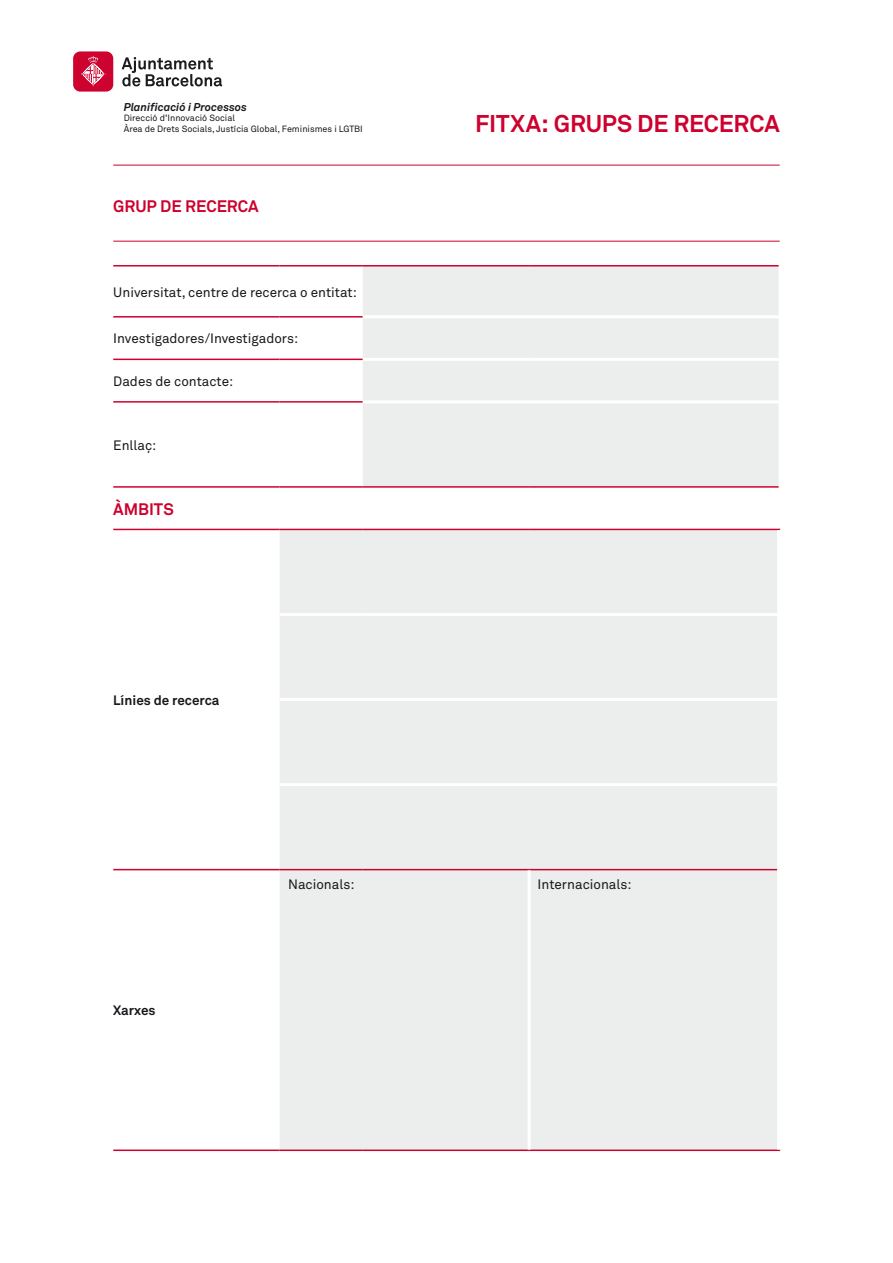
<style>
.page{position:relative;width:893px;height:1263px;background:#fff}
.page>*{position:absolute;margin:0;border:0;box-sizing:border-box;transform-origin:0 0}
.t1{font:700 24px "Akkurat Pro";letter-spacing:-.01em;color:#cd022e}
.t2{font:700 16.5px "Akkurat Pro";letter-spacing:-.005em;color:#cd022e}
.TD2{font:13.5px "Akkurat Pro";color:#1a171c}
.TD2-2{font:700 13.5px "Akkurat Pro";color:#1a171c}
.t3{font:italic 700 11.25px "Akkurat Pro";color:#1a171c}
.t4{font:9px "Akkurat Pro";color:#1a171c}
</style>
<div class="page">
<svg style="left:122px;top:57px;width:100px;height:29px"></svg>
<div style="left:73px;top:51px;width:40px;height:41px;background:#cd022e;border-radius:7px"></div>
<svg style="left:81px;top:56px;width:24px;height:30px"></svg>
<svg style="left:280px;top:266px;width:499px;height:883px;background:#edeeee"></svg>
<hr style="left:113px;top:265px;width:167px;height:1px;background:#cd022e">
<hr style="left:280px;top:265px;width:83px;height:1px;background:#cd022e">
<hr style="left:113px;top:316px;width:167px;height:2px;background:#cd022e">
<hr style="left:280px;top:316px;width:83px;height:2px;background:#cd022e">
<hr style="left:363px;top:265px;width:166px;height:1px;background:#cd022e">
<hr style="left:529px;top:265px;width:250px;height:1px;background:#cd022e">
<hr style="left:113px;top:359px;width:167px;height:1px;background:#cd022e">
<hr style="left:280px;top:359px;width:83px;height:1px;background:#cd022e">
<hr style="left:113px;top:401px;width:167px;height:2px;background:#cd022e">
<hr style="left:280px;top:401px;width:83px;height:2px;background:#cd022e">
<hr style="left:113px;top:529px;width:167px;height:1px;background:#cd022e">
<hr style="left:280px;top:529px;width:83px;height:1px;background:#cd022e">
<hr style="left:363px;top:529px;width:166px;height:1px;background:#cd022e">
<hr style="left:529px;top:529px;width:251px;height:1px;background:#cd022e">
<hr style="left:113px;top:869px;width:167px;height:1px;background:#cd022e">
<hr style="left:280px;top:869px;width:83px;height:1px;background:#cd022e">
<hr style="left:363px;top:869px;width:166px;height:1px;background:#cd022e">
<hr style="left:113px;top:1149px;width:167px;height:2px;background:#cd022e">
<hr style="left:280px;top:1149px;width:83px;height:2px;background:#cd022e">
<hr style="left:363px;top:1149px;width:166px;height:2px;background:#cd022e">
<hr style="left:363px;top:315px;width:166px;height:3px;background:#fff">
<hr style="left:529px;top:315px;width:250px;height:3px;background:#fff">
<hr style="left:363px;top:358px;width:166px;height:3px;background:#fff">
<hr style="left:529px;top:358px;width:250px;height:3px;background:#fff">
<hr style="left:363px;top:400px;width:166px;height:3px;background:#fff">
<hr style="left:529px;top:400px;width:250px;height:3px;background:#fff">
<hr style="left:529px;top:869px;width:248px;height:1px;background:#cd022e">
<hr style="left:529px;top:1149px;width:251px;height:2px;background:#cd022e">
<hr style="left:280px;top:613px;width:83px;height:3px;background:#fff">
<hr style="left:363px;top:613px;width:166px;height:3px;background:#fff">
<hr style="left:529px;top:613px;width:251px;height:3px;background:#fff">
<hr style="left:280px;top:698px;width:83px;height:3px;background:#fff">
<hr style="left:363px;top:698px;width:166px;height:3px;background:#fff">
<hr style="left:529px;top:698px;width:251px;height:3px;background:#fff">
<hr style="left:280px;top:783px;width:83px;height:3px;background:#fff">
<hr style="left:363px;top:783px;width:166px;height:3px;background:#fff">
<hr style="left:529px;top:783px;width:251px;height:3px;background:#fff">
<hr style="left:777px;top:530px;width:3px;height:83px;background:#fff">
<hr style="left:777px;top:616px;width:3px;height:82px;background:#fff">
<hr style="left:777px;top:701px;width:3px;height:82px;background:#fff">
<hr style="left:777px;top:786px;width:3px;height:84px;background:#fff">
<hr style="left:528px;top:870px;width:3px;height:279px;background:#fff">
<hr style="left:777px;top:870px;width:3px;height:279px;background:#fff">
<hr style="left:113px;top:486px;width:167px;height:2px;background:#cd022e">
<hr style="left:280px;top:486px;width:83px;height:2px;background:#cd022e">
<hr style="left:363px;top:486px;width:166px;height:2px;background:#cd022e">
<hr style="left:529px;top:486px;width:250px;height:2px;background:#cd022e">
<hr style="left:113px;top:165px;width:667px;height:1px;background:#cd022e">
<hr style="left:113px;top:241px;width:667px;height:1px;background:#cd022e">
<p class="t3" style="left:124px;top:100px;width:125px">Planificació i Processos</p>
<p class="t4" style="left:124px;top:113px;width:113px">Direcció d’Innovació Social</p>
<p class="t4" style="left:124px;top:124px;width:241px">Àrea de Drets Socials, Justícia Global, Feminismes i LGTBI</p>
<p class="t2" style="left:113px;top:196px;width:147px">GRUP DE RECERCA</p>
<p class="TD2" style="left:113px;top:284px;width:245px">Universitat, centre de recerca o entitat:</p>
<p class="TD2" style="left:113px;top:331px;width:186px">Investigadores/Investigadors:</p>
<p class="TD2" style="left:113px;top:373px;width:121px">Dades de contacte:</p>
<p class="TD2" style="left:113px;top:437px;width:45px">Enllaç:</p>
<p class="t2" style="left:113px;top:499px;width:62px">ÀMBITS</p>
<p class="TD2-2" style="left:113px;top:692px;width:108px">Línies de recerca</p>
<p class="t1" style="left:475px;top:109px;width:306px">FITXA: GRUPS DE RECERCA</p>
<p class="TD2-2" style="left:113px;top:1002px;width:44px">Xarxes</p>
<p class="TD2" style="left:288px;top:876px;width:68px">Nacionals:</p>
<p class="TD2" style="left:538px;top:876px;width:95px">Internacionals:</p>
</div>
